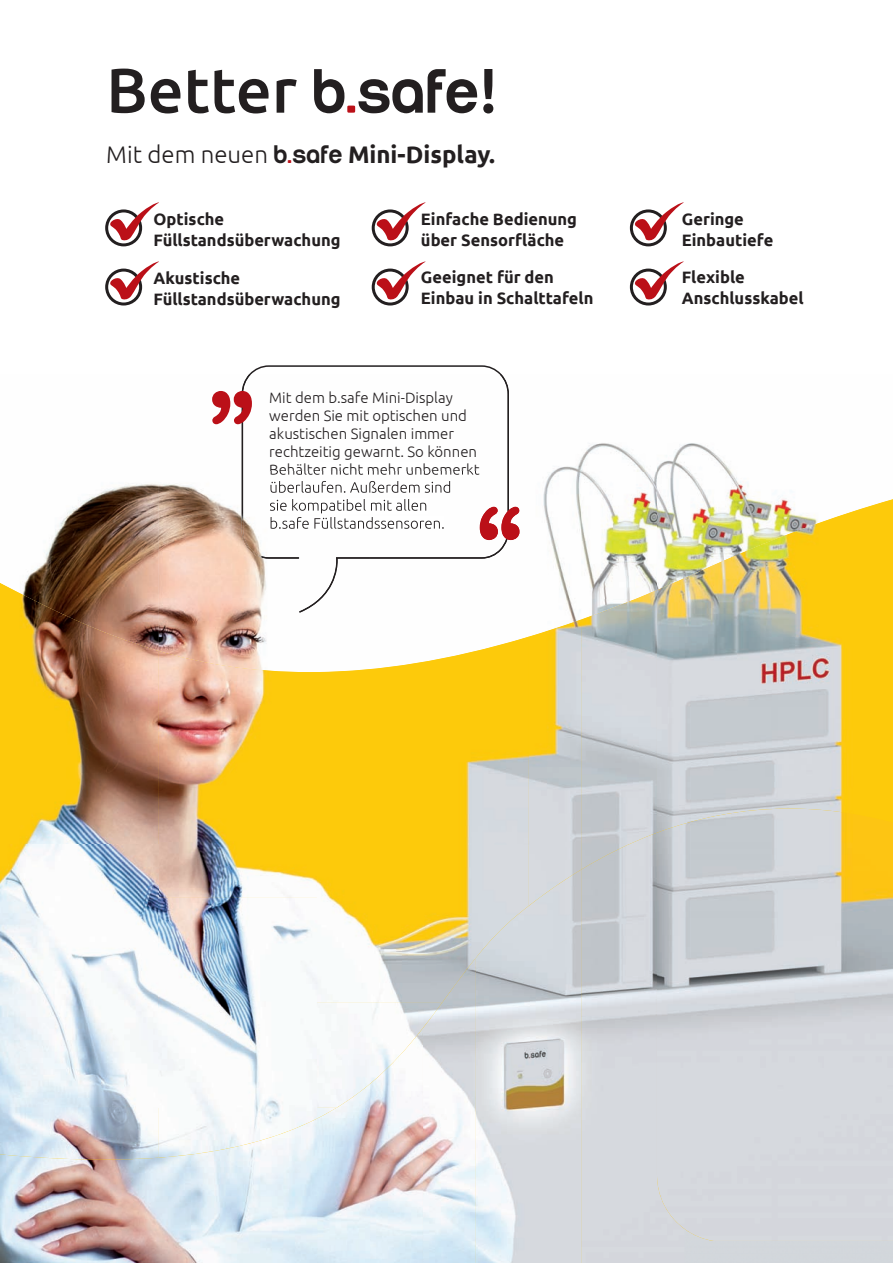
<style>
.page{position:relative;width:893px;height:1263px;background:#fff}
.page>*{position:absolute;margin:0;border:0;box-sizing:border-box;transform-origin:0 0}
.t1{font:500 63px "Ubuntu";color:#231f20}
.t2{font:700 24px "Ubuntu";color:#231f20}
.t3{font:700 16.5px/21px "Ubuntu";color:#231f20}
.t4{font:300 15px/18px "Ubuntu";color:#231f20}
.s1{font-family:"Run";font-size:64.5px}
.s2{font-family:"Run";font-size:64.5px;color:#bb1018}
.s3{font-weight:300}
.s4{font-family:"Run";font-weight:500;font-size:26.25px}
.s5{font-family:"Run";font-weight:500;font-size:26.25px;color:#bb1018}
</style>
<div class="page">
<svg style="left:249px;top:365px;width:252px;height:9px"></svg>
<img style="left:215px;top:390px;width:442px;height:82px">
<img style="left:581px;top:472px;width:76px;height:118px">
<img style="left:581px;top:590px;width:76px;height:243px">
<img style="left:581px;top:833px;width:104px;height:430px">
<img style="left:242px;top:374px;width:267px;height:98px">
<img style="left:271px;top:463px;width:209px;height:9px">
<img style="left:657px;top:300px;width:92px;height:199px">
<img style="left:657px;top:499px;width:236px;height:309px">
<img style="left:657px;top:808px;width:236px;height:433px">
<svg style="left:212px;top:391px;width:40px;height:33px"></svg>
<img style="left:370px;top:472px;width:211px;height:147px">
<img style="left:159px;top:472px;width:211px;height:179px">
<img style="left:24px;top:483px;width:135px;height:100px">
<img style="left:528px;top:619px;width:53px;height:251px">
<img style="left:0;top:583px;width:159px;height:535px">
<img style="left:317px;top:637px;width:212px;height:365px">
<img style="left:158px;top:651px;width:159px;height:467px">
<img style="left:317px;top:1002px;width:106px;height:53px">
<img style="left:475px;top:870px;width:106px;height:393px">
<img style="left:423px;top:958px;width:53px;height:305px">
<img style="left:370px;top:1028px;width:53px;height:235px">
<img style="left:317px;top:1084px;width:53px;height:179px">
<img style="left:0;top:1118px;width:317px;height:145px">
<img style="left:271px;top:472px;width:209px;height:3px">
<img style="left:270px;top:481px;width:181px;height:12px">
<img style="left:270px;top:499px;width:157px;height:14px">
<img style="left:271px;top:517px;width:173px;height:12px">
<img style="left:501px;top:507px;width:19px;height:33px">
<img style="left:506px;top:510px;width:3px;height:29px">
<img style="left:480px;top:507px;width:18px;height:33px">
<div style="left:105px;top:209px;width:37px;height:37px;border:3px solid #231f20;border-radius:50%"></div>
<svg style="left:107px;top:202px;width:52px;height:39px"></svg>
<div style="left:372px;top:209px;width:37px;height:37px;border:3px solid #231f20;border-radius:50%"></div>
<svg style="left:373px;top:202px;width:53px;height:39px"></svg>
<div style="left:630px;top:209px;width:37px;height:37px;border:3px solid #231f20;border-radius:50%"></div>
<svg style="left:632px;top:202px;width:52px;height:39px"></svg>
<div style="left:105px;top:269px;width:37px;height:36px;border:3px solid #231f20;border-radius:50%"></div>
<svg style="left:107px;top:261px;width:52px;height:39px"></svg>
<div style="left:372px;top:269px;width:37px;height:36px;border:3px solid #231f20;border-radius:50%"></div>
<svg style="left:373px;top:261px;width:53px;height:39px"></svg>
<div style="left:630px;top:269px;width:37px;height:36px;border:3px solid #231f20;border-radius:50%"></div>
<svg style="left:632px;top:261px;width:52px;height:39px"></svg>
<h1 class="t1" style="left:106px;top:50px;width:393px">Better <span class="s1">b</span><span class="s2">.</span><span class="s1">safe</span>!</h1>
<h2 class="t2" style="left:106px;top:140px;width:390px"><span class="s3">Mit dem neuen</span> <span class="s4">b</span><span class="s5">.</span><span class="s4">safe</span> Mini-Display.</h2>
<p class="t3" style="left:154px;top:209px;width:188px">Optische<br>Füllstandsüberwachung</p>
<p class="t3" style="left:421px;top:209px;width:158px">Einfache Bedienung über Sensorfläche</p>
<p class="t3" style="left:421px;top:266px;width:174px">Geeignet für den<br>Einbau in Schalttafeln</p>
<p class="t3" style="left:154px;top:268px;width:188px">Akustische<br>Füllstandsüberwachung</p>
<p class="t4" style="left:269px;top:388px;width:212px">Mit dem b.safe Mini-Display werden Sie mit optischen und akustischen Signalen immer rechtzeitig gewarnt. So können<br>Behälter nicht mehr unbemerkt</p>
<p class="t3" style="left:682px;top:209px;width:93px">Geringe<br>Einbautiefe</p>
<p class="t3" style="left:682px;top:266px;width:123px">Flexible<br>Anschlusskabel</p>
</div>
